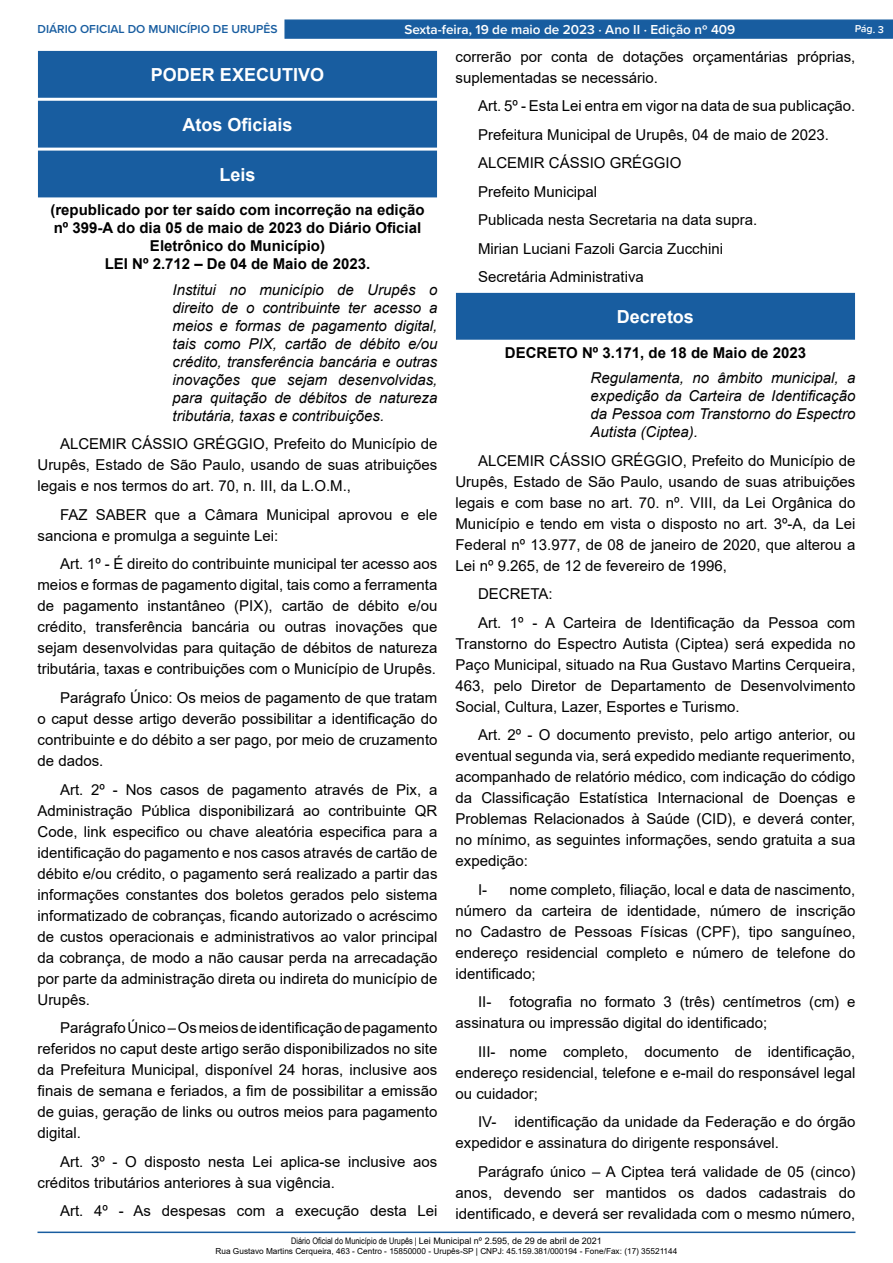
<style>
.page{position:relative;width:893px;height:1263px;background:#fff}
.page>*{position:absolute;margin:0;border:0;box-sizing:border-box;transform-origin:0 0}
.t1{font:700 18px "Arial";color:#fff}
._2_-_Corpo{font:15px/21px "Arial";color:#000;text-align:justify}
._3_-_Ementa{font:italic 15px/18px "Arial";color:#000;text-align:justify}
._1_-_Cabeçalho{font:700 15px/18px "Arial";color:#000;text-align:center}
.t2{font:600 13.5px "Proxima Nova";color:#fff}
.t3{font:600 12px "Proxima Nova";color:#185da0}
.t4{font:600 10.5px "Proxima Nova";color:#fff}
.t5{font:9px "Arial";color:#000}
.t6{font:8.25px "Arial";color:#000}
.s1{font-family:"Arial Narrow"}
</style>
<div class="page">
<hr style="left:38px;top:1231px;width:817px;height:2px;background:#185da0">
<div style="left:284px;top:19px;width:609px;height:20px;background:#185da0;border:1px solid #185da0"></div>
<div style="left:39px;top:51px;width:397px;height:46px;background:#185da0"></div>
<div style="left:38px;top:51px;width:399px;height:47px;border:1px solid #185da0"></div>
<div style="left:39px;top:101px;width:397px;height:46px;background:#185da0"></div>
<div style="left:38px;top:101px;width:399px;height:47px;border:1px solid #185da0"></div>
<div style="left:39px;top:151px;width:397px;height:46px;background:#185da0"></div>
<div style="left:456px;top:293px;width:398px;height:46px;background:#185da0"></div>
<div style="left:456px;top:293px;width:399px;height:47px;border:1px solid #185da0"></div>
<p class="t3" style="left:38px;top:20px;width:242px">DIÁRIO OFICIAL DO MUNICÍPIO DE URUPÊS</p>
<p class="t2" style="left:405px;top:19px;width:332px">Sexta-feira, 19 de maio de 2023 ⋅ Ano II ⋅ Edição nº 409</p>
<p class="t4" style="left:855px;top:21px;width:31px;rotate:2deg">Pág. 3</p>
<p class="t1" style="left:151px;top:62px;width:175px">PODER EXECUTIVO</p>
<p class="t1" style="left:182px;top:112px;width:112px">Atos Oficiais</p>
<p class="t1" style="left:219px;top:162px;width:38px">Leis</p>
<p class="_1_-_Cabeçalho" style="left:50px;top:201px;width:376px">(republicado por ter saído com incorreção na edição nº 399-A do dia 05 de maio de 2023 do Diário Oficial<br>Eletrônico do Município)</p>
<p class="_1_-_Cabeçalho" style="left:105px;top:255px;width:267px">LEI Nº 2.712 – De 04 de Maio de 2023.</p>
<p class="_3_-_Ementa" style="left:172px;top:281px;width:266px">Institui no município de Urupês o direito de o contribuinte ter acesso a meios e formas de pagamento digital, tais como PIX, cartão de débito e/ou crédito, transferência bancária e outras inovações que sejam desenvolvidas, para quitação de débitos de natureza tributária, taxas e contribuições.</p>
<p class="_2_-_Corpo" style="left:38px;top:434px;width:401px;text-indent:22px">ALCEMIR CÁSSIO GRÉGGIO, Prefeito do Município de Urupês, Estado de São Paulo, usando de suas atribuições legais e nos termos do art. 70, n. III, da L.O.M.,</p>
<p class="_2_-_Corpo" style="left:38px;top:504px;width:401px;text-indent:22px">FAZ SABER que a Câmara Municipal aprovou e ele sanciona e promulga a seguinte Lei:</p>
<p class="_2_-_Corpo" style="left:38px;top:554px;width:401px;text-indent:22px">Art. 1º - É direito do contribuinte municipal ter acesso aos meios e formas de pagamento digital, tais como a ferramenta de pagamento instantâneo (PIX), cartão de débito e/ou crédito, transferência bancária ou outras inovações que sejam desenvolvidas para quitação de débitos de natureza tributária, taxas e contribuições com o Município de Urupês.</p>
<p class="_2_-_Corpo" style="left:38px;top:687px;width:401px;text-indent:22px">Parágrafo Único: Os meios de pagamento de que tratam o caput desse artigo deverão possibilitar a identificação do contribuinte e do débito a ser pago, por meio de cruzamento de dados.</p>
<p class="_2_-_Corpo" style="left:38px;top:779px;width:401px;text-indent:22px">Art. 2º - Nos casos de pagamento através de Pix, a Administração Pública disponibilizará ao contribuinte QR Code, link especifico ou chave aleatória especifica para a identificação do pagamento e nos casos através de cartão de débito e/ou crédito, o pagamento será realizado a partir das informações constantes dos boletos gerados pelo sistema informatizado de cobranças, ficando autorizado o acréscimo de custos operacionais e administrativos ao valor principal da cobrança, de modo a não causar perda na arrecadação por parte da administração direta ou indireta do município de Urupês.</p>
<p class="_2_-_Corpo" style="left:38px;top:1017px;width:401px;text-indent:22px">Parágrafo Único – Os meios de identificação de pagamento referidos no caput deste artigo serão disponibilizados no site da Prefeitura Municipal, disponível 24 horas, inclusive aos finais de semana e feriados, a fim de possibilitar a emissão de guias, geração de links ou outros meios para pagamento digital.</p>
<p class="_2_-_Corpo" style="left:38px;top:1151px;width:401px;text-indent:22px">Art. 3º - O disposto nesta Lei aplica-se inclusive aos créditos tributários anteriores à sua vigência.</p>
<p class="_2_-_Corpo" style="left:60px;top:1200px;width:379px">Art. 4º - As despesas com a execução desta Lei</p>
<p class="_2_-_Corpo" style="left:455px;top:46px;width:401px">correrão por conta de dotações orçamentárias próprias, suplementadas se necessário.</p>
<p class="_2_-_Corpo" style="left:478px;top:95px;width:379px">Art. 5º - Esta Lei entra em vigor na data de sua publicação.</p>
<p class="_2_-_Corpo" style="left:478px;top:124px;width:352px">Prefeitura Municipal de Urupês, 04 de maio de 2023.</p>
<p class="_2_-_Corpo" style="left:478px;top:152px;width:205px">ALCEMIR CÁSSIO GRÉGGIO</p>
<p class="_2_-_Corpo" style="left:478px;top:181px;width:121px">Prefeito Municipal</p>
<p class="_2_-_Corpo" style="left:478px;top:209px;width:281px">Publicada nesta Secretaria na data supra.</p>
<p class="_2_-_Corpo" style="left:478px;top:238px;width:247px">Mirian Luciani Fazoli Garcia Zucchini</p>
<p class="_2_-_Corpo" style="left:478px;top:266px;width:167px">Secretária Administrativa</p>
<p class="t1" style="left:617px;top:304px;width:79px">Decretos</p>
<p class="_1_-_Cabeçalho" style="left:505px;top:344px;width:303px">DECRETO Nº 3.171, de 18 de Maio de 2023</p>
<p class="_3_-_Ementa" style="left:590px;top:369px;width:266px">Regulamenta, no âmbito municipal, a expedição da Carteira de Identificação da Pessoa com Transtorno do Espectro Autista (Ciptea).</p>
<p class="_2_-_Corpo" style="left:455px;top:450px;width:401px;text-indent:22px">ALCEMIR CÁSSIO GRÉGGIO, Prefeito do Município de Urupês, Estado de São Paulo, usando de suas atribuições legais e com base no art. 70. nº. VIII, da Lei Orgânica do Município e tendo em vista o disposto no art. 3º-A, da Lei Federal nº 13.977, de 08 de janeiro de 2020, que alterou a Lei nº 9.265, de 12 de fevereiro de 1996,</p>
<p class="_2_-_Corpo" style="left:478px;top:583px;width:76px">DECRETA:</p>
<p class="_2_-_Corpo" style="left:455px;top:612px;width:401px;text-indent:22px">Art. 1º - A Carteira de Identificação da Pessoa com Transtorno do Espectro Autista (Ciptea) será expedida no Paço Municipal, situado na Rua Gustavo Martins Cerqueira, 463, pelo Diretor de Departamento de Desenvolvimento Social, Cultura, Lazer, Esportes e Turismo.</p>
<p class="_2_-_Corpo" style="left:455px;top:724px;width:401px;text-indent:22px">Art. 2º - O documento previsto, pelo artigo anterior, ou eventual segunda via, será expedido mediante requerimento, acompanhado de relatório médico, com indicação do código da Classificação Estatística Internacional de Doenças e Problemas Relacionados à Saúde (CID), e deverá conter, no mínimo, as seguintes informações, sendo gratuita a sua expedição:</p>
<p class="_2_-_Corpo" style="left:478px;top:879px;width:11px">I-</p>
<p class="_2_-_Corpo" style="left:455px;top:879px;width:401px;text-indent:54px">nome completo, filiação, local e data de nascimento, número da carteira de identidade, número de inscrição no Cadastro de Pessoas Físicas (CPF), tipo sanguíneo, endereço residencial completo e número de telefone do identificado;</p>
<p class="_2_-_Corpo" style="left:455px;top:991px;width:401px;text-indent:22px">II- fotografia no formato 3 (três) centímetros (cm) e assinatura ou impressão digital do identificado;</p>
<p class="_2_-_Corpo" style="left:455px;top:1041px;width:401px;text-indent:22px">III- nome completo, documento de identificação, endereço residencial, telefone e e-mail do responsável legal ou cuidador;</p>
<p class="_2_-_Corpo" style="left:455px;top:1111px;width:401px;text-indent:22px">IV- identificação da unidade da Federação e do órgão expedidor e assinatura do dirigente responsável.</p>
<p class="_2_-_Corpo" style="left:455px;top:1161px;width:401px;text-indent:22px">Parágrafo único – A Ciptea terá validade de 05 (cinco) anos, devendo ser mantidos os dados cadastrais do identificado, e deverá ser revalidada com o mesmo número,</p>
<p class="t5" style="left:291px;top:1235px;width:312px"><span class="s1">Diário Oficial do Município de Urupês |</span> Lei Municipal nº 2.595, de 29 de abril de 2021</p>
<p class="t6" style="left:216px;top:1245px;width:463px">Rua Gustavo Martins Cerqueira, 463 - Centro - 15850000 - Urupês-SP | CNPJ: 45.159.381/000194 - Fone/Fax: (17) 35521144</p>
</div>
